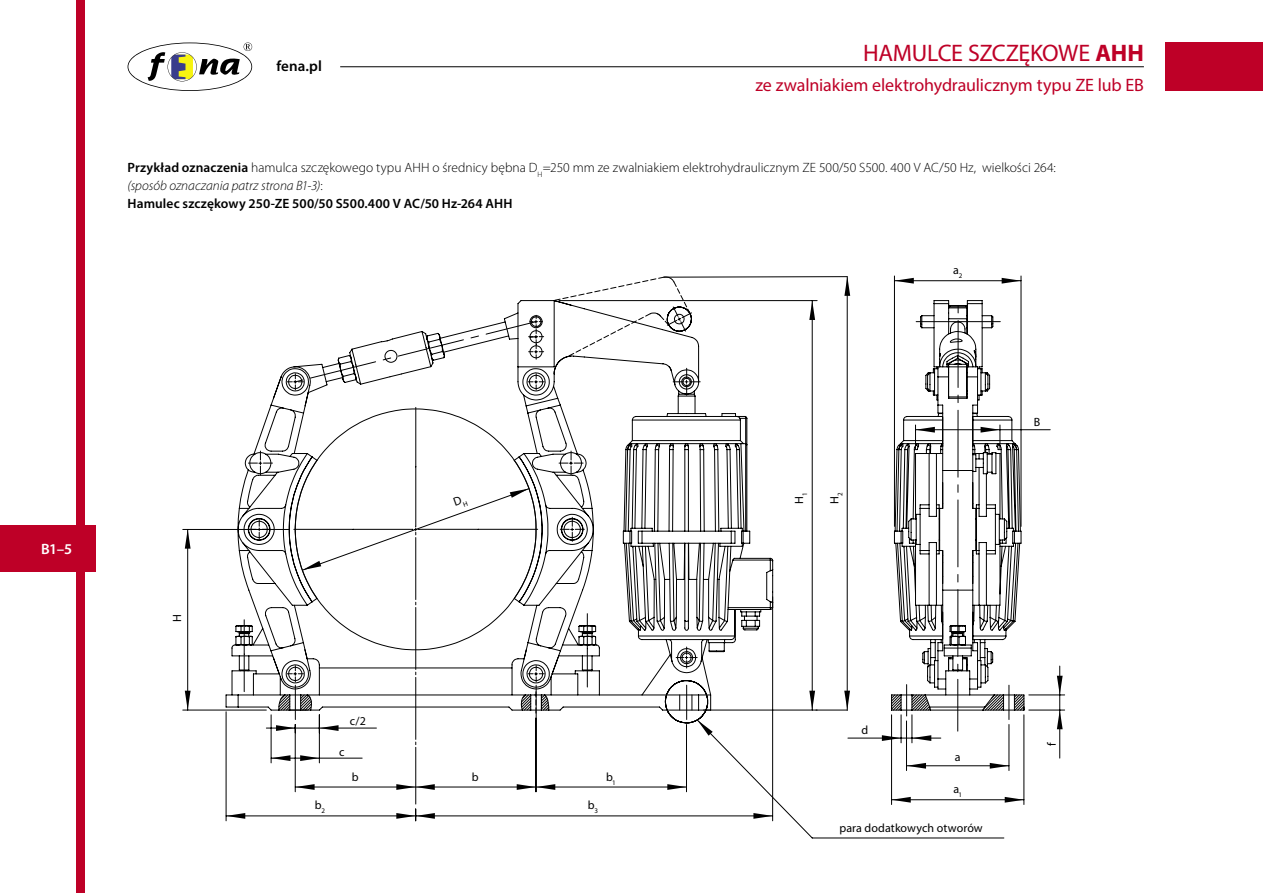
<style>
.page{position:relative;width:1263px;height:893px;background:#fff}
.page>*{position:absolute;margin:0;border:0;box-sizing:border-box;transform-origin:0 0}
.t1{font:24px "Myriad Pro";letter-spacing:-.015em;color:#be0027}
.t2{font:18px "Myriad Pro";letter-spacing:-.01em;color:#be0027}
.t3{font:600 15px "Myriad Pro";letter-spacing:.005em;color:#000}
.t4{font:600 15px "Myriad Pro";color:#fff}
.t5{font:300 13.5px/18px "Myriad Pro";color:#000}
.t6{font:12px "Myriad Pro";letter-spacing:.005em;color:#000}
.s1{font-weight:700}
.s2{font-weight:600}
.s3{font-style:italic}
</style>
<div class="page">
<div style="left:77px;top:0;width:8px;height:893px;background:#be0027"></div>
<div style="left:0;top:525px;width:95px;height:47px;background:#be0027"></div>
<svg style="left:128px;top:43px;width:124px;height:48px"></svg>
<hr style="left:340px;top:67px;width:804px;height:1px;background:#000">
<div style="left:1165px;top:43px;width:98px;height:48px;background:#be0027"></div>
<svg style="left:182px;top:276px;width:883px;height:545px"></svg>
<svg style="left:225px;top:299px;width:549px;height:412px"></svg>
<svg style="left:891px;top:711px;width:133px;height:20px"></svg>
<svg style="left:656px;top:300px;width:369px;height:411px"></svg>
<svg style="left:554px;top:277px;width:138px;height:79px"></svg>
<svg style="left:287px;top:407px;width:257px;height:397px"></svg>
<p class="t4" style="left:41px;top:540px;width:33px">B1–5</p>
<p class="t3" style="left:276px;top:57px;width:47px">fena.pl</p>
<h1 class="t1" style="left:863px;top:38px;width:282px">HAMULCE SZCZĘKOWE <span class="s1">AHH</span></h1>
<h2 class="t2" style="left:755px;top:73px;width:390px">ze zwalniakiem elektrohydraulicznym typu ZE lub EB</h2>
<p class="t5" style="left:128px;top:159px;width:930px"><span class="s2">Przykład oznaczenia</span> hamulca szczękowego typu AHH o średnicy bębna D<sub>H</sub>=250 mm ze zwalniakiem elektrohydraulicznym ZE 500/50 S500. 400 V AC/50 Hz, wielkości 264: <span class="s3">(sposób oznaczania patrz strona B1-3)</span>:<br><span class="s2">Hamulec szczękowy 250-ZE 500/50 S500.400 V AC/50 Hz-264 AHH</span></p>
<p class="t6" style="left:170px;top:622px;width:9px;rotate:-90deg">H</p>
<p class="t6" style="left:350px;top:713px;width:18px">c/2</p>
<p class="t6" style="left:339px;top:744px;width:7px">c</p>
<p class="t6" style="left:352px;top:769px;width:8px">b</p>
<p class="t6" style="left:472px;top:769px;width:8px">b</p>
<p class="t6" style="left:606px;top:769px;width:11px">b<sub>1</sub></p>
<p class="t6" style="left:315px;top:798px;width:12px">b<sub>2</sub></p>
<p class="t6" style="left:588px;top:798px;width:12px">b<sub>3</sub></p>
<p class="t6" style="left:791px;top:504px;width:13px;rotate:-90deg">H<sub>1</sub></p>
<p class="t6" style="left:827px;top:504px;width:13px;rotate:-90deg">H<sub>2</sub></p>
<p class="t6" style="left:953px;top:262px;width:11px">a<sub>2</sub></p>
<p class="t6" style="left:1034px;top:415px;width:8px">B</p>
<p class="t6" style="left:861px;top:722px;width:8px">d</p>
<p class="t6" style="left:955px;top:750px;width:7px">a</p>
<p class="t6" style="left:953px;top:781px;width:10px">a<sub>1</sub></p>
<p class="t6" style="left:839px;top:821px;width:145px">para dodatkowych otworów</p>
<p class="t6" style="left:1044px;top:746px;width:5px;rotate:-90deg">f</p>
</div>
